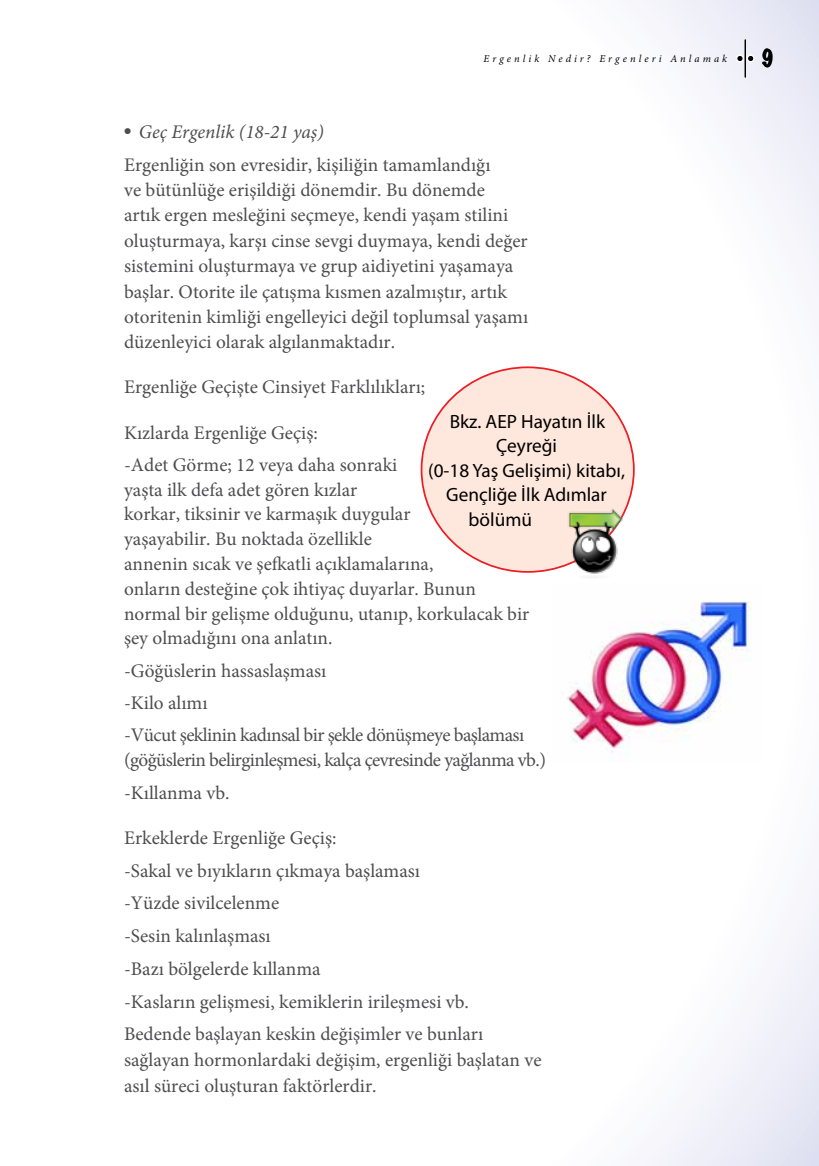
<style>
.page{position:relative;width:819px;height:1166px;background:#fff}
.page>*{position:absolute;margin:0;border:0;box-sizing:border-box;transform-origin:0 0}
.t1{font:100 22.75px "Marker Felt";color:#000}
.t2{font:19.25px/32.7px "Minion Pro";color:#4d4d4f}
.t3{font:19.25px/32.2px "Minion Pro";letter-spacing:-.03em;color:#4d4d4f}
.t4{font:19.25px "Myriad Pro";color:#000}
.t5{font:italic 10.5px "Minion Pro";letter-spacing:.295em;color:#000}
.s1{font-family:"Times";font-style:italic;font-size:21px}
.s2{font-style:italic}
</style>
<div class="page">
<hr style="left:745px;top:40px;width:1px;height:37px;background:#000">
<div style="left:736px;top:55px;width:7px;height:7px;background:#000;border-radius:50%"></div>
<div style="left:736px;top:55px;width:7px;height:7px;border:1px solid #fff;border-radius:50%"></div>
<svg style="left:747px;top:55px;width:6px;height:7px"></svg>
<div style="left:746px;top:55px;width:8px;height:7px;border:1px solid #fff;border-radius:50%"></div>
<img style="left:567px;top:601px;width:184px;height:159px">
<div style="left:421px;top:367px;width:212px;height:205px;background:#fee7dc;border-radius:50%"></div>
<img style="left:554px;top:499px;width:77px;height:75px">
<div style="left:576px;top:574px;width:35px;height:5px;background:#f8f8f8;border-radius:50%"></div>
<p class="t5" style="left:483px;top:51px;width:245px">Ergenlik Nedir? Ergenleri Anlamak</p>
<p class="t1" style="left:761px;top:40px;width:14px">9</p>
<p class="t2" style="left:124px;top:116px;width:368px"><span class="s1">•</span> <span class="s2">Geç Ergenlik (18-21 yaş)<br></span>Ergenliğin son evresidir, kişiliğin tamamlandığı</p>
<p class="t2" style="left:124px;top:177px;width:405px;line-height:25.4px">ve bütünlüğe erişildiği dönemdir. Bu dönemde<br>artık ergen mesleğini seçmeye, kendi yaşam stilini oluşturmaya, karşı cinse sevgi duymaya, kendi değer sistemini oluşturmaya ve grup aidiyetini yaşamaya başlar. Otorite ile çatışma kısmen azalmıştır, artık otoritenin kimliği engelleyici değil toplumsal yaşamı düzenleyici olarak algılanmaktadır.</p>
<p class="t2" style="left:124px;top:371px;width:302px">Ergenliğe Geçişte Cinsiyet Farklılıkları;</p>
<p class="t2" style="left:124px;top:416px;width:275px;line-height:32.2px">Kızlarda Ergenliğe Geçiş:<br>-Adet Görme; 12 veya daha sonraki</p>
<p class="t2" style="left:124px;top:477px;width:407px;line-height:24.8px">yaşta ilk defa adet gören kızlar<br>korkar, tiksinir ve karmaşık duygular<br>yaşayabilir. Bu noktada özellikle<br>annenin sıcak ve şefkatli açıklamalarına,<br>onların desteğine çok ihtiyaç duyarlar. Bunun normal bir gelişme olduğunu, utanıp, korkulacak bir şey olmadığını ona anlatın.</p>
<p class="t3" style="left:124px;top:654px;width:401px">-Göğüslerin hassaslaşması<br>-Kilo alımı<br>-Vücut şeklinin kadınsal bir şekle dönüşmeye başlaması</p>
<p class="t3" style="left:124px;top:743px;width:423px;line-height:32.7px">(göğüslerin belirginleşmesi, kalça çevresinde yağlanma vb.) -Kıllanma vb.</p>
<p class="t2" style="left:124px;top:821px;width:360px">Erkeklerde Ergenliğe Geçiş:<br>-Sakal ve bıyıkların çıkmaya başlaması<br>-Yüzde sivilcelenme<br>-Sesin kalınlaşması<br>-Bazı bölgelerde kıllanma<br>-Kasların gelişmesi, kemiklerin irileşmesi vb.<br>Bedende başlayan keskin değişimler ve bunları</p>
<p class="t2" style="left:124px;top:1047px;width:419px;line-height:25.7px">sağlayan hormonlardaki değişim, ergenliği başlatan ve asıl süreci oluşturan faktörlerdir.</p>
<p class="t4" style="left:450px;top:409px;width:157px">Bkz. AEP Hayatın İlk</p>
<p class="t4" style="left:496px;top:434px;width:62px">Çeyreği</p>
<p class="t4" style="left:428px;top:458px;width:198px">(0-18 Yaş Gelişimi) kitabı,</p>
<p class="t4" style="left:446px;top:483px;width:162px">Gençliğe İlk Adımlar</p>
<p class="t4" style="left:468px;top:507px;width:65px">bölümü</p>
</div>
